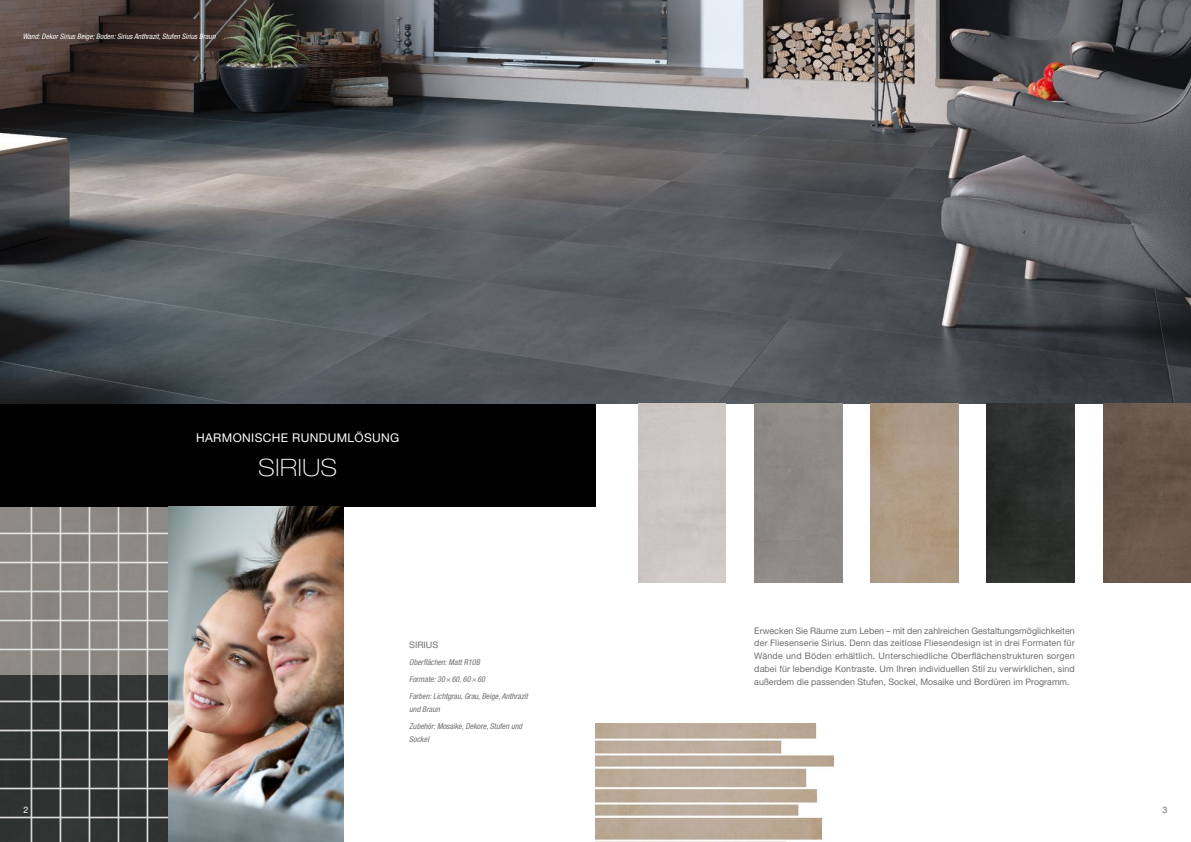
<style>
.page{position:relative;width:1191px;height:842px;background:#fff}
.page>*{position:absolute;margin:0;border:0;box-sizing:border-box;transform-origin:0 0}
.t1{font:100 expanded 24px "Helvetica Neue LT Pro";letter-spacing:.03em;color:#fff}
.t2{font:12px "Helvetica Neue LT Std";letter-spacing:.03em;color:#fff}
.t3{font:9px/12.8px "Helvetica Neue LT Std";color:#6e6e6e;text-align:justify}
.t4{font:9px "Helvetica Neue LT Std";color:#fff}
.t5{font:italic condensed 8px/17.1px "Helvetica Neue LT Pro";color:#6e6e6e}
.t6{font:italic condensed 7.5px "Helvetica Neue LT Pro";color:#fff}
</style>
<div class="page">
<img style="left:0;top:674px;width:5px;height:168px">
<img style="left:5px;top:506px;width:164px;height:336px">
<div style="left:0;top:404px;width:595px;height:102px;background:#000"></div>
<img style="left:0;top:0;width:1191px;height:404px">
<img style="left:595px;top:723px;width:238px;height:119px">
<img style="left:870px;top:404px;width:88px;height:179px">
<img style="left:986px;top:404px;width:88px;height:179px">
<div style="left:1103px;top:404px;width:88px;height:179px;background:#695649"></div>
<img style="left:169px;top:506px;width:174px;height:336px">
<p class="t6" style="left:23px;top:32px;width:194px">Wand: Dekor Sirius Beige; Boden: Sirius Anthrazit, Stufen Sirius Braun</p>
<p class="t4" style="left:23px;top:805px;width:7px">2</p>
<h2 class="t2" style="left:196px;top:431px;width:205px">HARMONISCHE RUNDUMLÖSUNG</h2>
<h1 class="t1" style="left:259px;top:453px;width:80px">SIRIUS</h1>
<p class="t3" style="left:409px;top:638px;width:30px">SIRIUS</p>
<p class="t5" style="left:409px;top:654px;width:120px">Oberflächen: Matt R10B<br>Formate: 30×60, 60×60<br>Farben: Lichtgrau, Grau, Beige, Anthrazit</p>
<p class="t5" style="left:409px;top:701px;width:114px">und Braun<br>Zubehör: Mosaike, Dekore, Stufen und</p>
<p class="t5" style="left:409px;top:731px;width:21px">Sockel</p>
<p class="t3" style="left:754px;top:624px;width:322px">Erwecken Sie Räume zum Leben – mit den zahlreichen Gestaltungsmöglichkeiten der Fliesenserie Sirius. Denn das zeitlose Fliesendesign ist in drei Formaten für Wände und Böden erhältlich. Unterschiedliche Oberflächenstrukturen sorgen dabei für lebendige Kontraste. Um Ihren individuellen Stil zu verwirklichen, sind außerdem die passenden Stufen, Sockel, Mosaike und Bordüren im Programm.</p>
<p class="t3" style="left:1162px;top:804px;width:7px">3</p>
</div>
